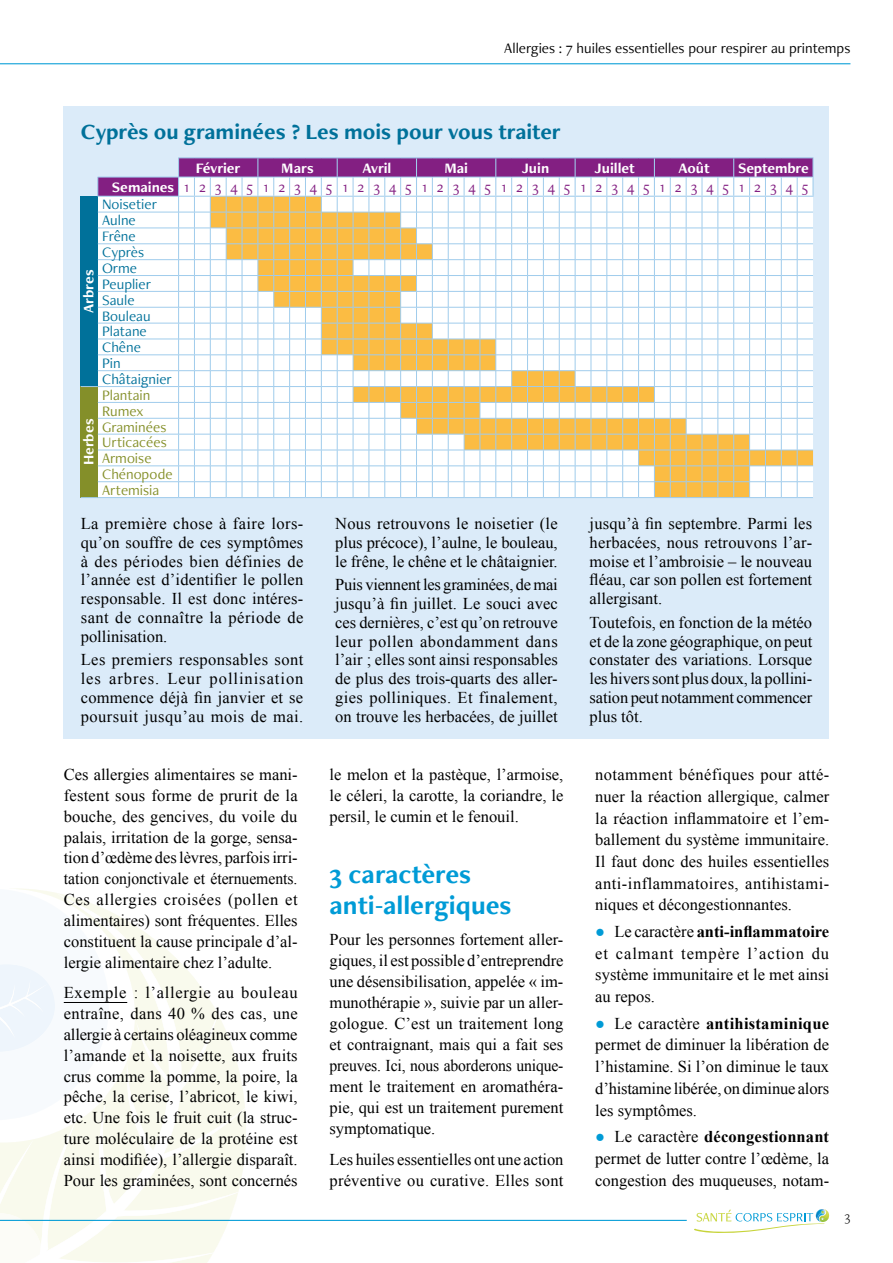
<style>
.page{position:relative;width:893px;height:1263px;background:#fff}
.page>*{position:absolute;margin:0;border:0;box-sizing:border-box;transform-origin:0 0}
.TITRE_-_Cyan_-_Niv{font:700 27px/30.9px "Freight Neo Pro";color:#009bd6}
.ENCADRE-_Titre___ble{font:700 22.5px "Freight Neo Pro";color:#00719a}
._2A-0A{font:16.5px/20.9px "Times New Roman";color:#000;text-align:justify}
.ENCADRE-_1A0A{font:16.5px/18.8px "Times New Roman";color:#000;text-align:justify}
._2A-0A_-_suis_Titre{font:16.5px/21px "Times New Roman";color:#000}
.TABLEAU_-_Texte_11{font:15px "Freight Neo Pro";color:#00719a}
.TABLEAU_-_Texte_11-2{font:15px "Freight Neo Pro";color:#848f29}
.TABLEAU_-_Texte_11-3{font:700 15px "Freight Neo Pro";color:#fff}
.t1{font:15px "Freight Neo Pro";color:#000}
.TABLEAU_-_Texte_11-4{font:15px "Freight Neo Pro";color:#831f82}
.TABLEAU_-_Texte_11-5{font:700 15px "Freight Neo Pro";letter-spacing:-.02em;color:#fff}
.t2{font:300 13.5px "Freight Neo Pro";color:#000}
.s1{color:#009bd6}
.s2{font-weight:700}
</style>
<div class="page">
<svg style="left:0;top:889px;width:251px;height:374px"></svg>
<svg style="left:694px;top:1209px;width:136px;height:24px"></svg>
<hr style="left:0;top:63px;width:850px;height:1px;background:#009bd6">
<hr style="left:0;top:1220px;width:687px;height:1px;background:#009bd6">
<hr style="left:64px;top:1002px;width:63px;height:1px;background:#000">
<div style="left:64px;top:106px;width:765px;height:633px;background:#dbebf9"></div>
<svg style="left:81px;top:157px;width:733px;height:341px;background:#e8dfd4"></svg>
<p class="t1" style="left:504px;top:38px;width:348px">Allergies : 7 huiles essentielles pour respirer au printemps</p>
<p class="ENCADRE-_Titre___ble" style="left:81px;top:117px;width:482px">Cyprès ou graminées ? Les mois pour vous traiter</p>
<p class="TABLEAU_-_Texte_11-5" style="left:196px;top:158px;width:46px">Février</p>
<p class="TABLEAU_-_Texte_11-3" style="left:281px;top:158px;width:34px">Mars</p>
<p class="TABLEAU_-_Texte_11-3" style="left:362px;top:158px;width:31px">Avril</p>
<p class="TABLEAU_-_Texte_11-3" style="left:444px;top:158px;width:25px">Mai</p>
<p class="TABLEAU_-_Texte_11-3" style="left:522px;top:158px;width:29px">Juin</p>
<p class="TABLEAU_-_Texte_11-3" style="left:595px;top:158px;width:42px">Juillet</p>
<p class="TABLEAU_-_Texte_11-3" style="left:678px;top:158px;width:33px">Août</p>
<p class="TABLEAU_-_Texte_11-3" style="left:738px;top:158px;width:72px">Septembre</p>
<p class="TABLEAU_-_Texte_11-3" style="left:78px;top:313px;width:45px;rotate:-90deg">Arbres</p>
<p class="TABLEAU_-_Texte_11-3" style="left:78px;top:465px;width:48px;rotate:-90deg">Herbes</p>
<p class="TABLEAU_-_Texte_11-3" style="left:112px;top:177px;width:64px">Semaines</p>
<p class="TABLEAU_-_Texte_11-4" style="left:184px;top:177px;width:6px">1</p>
<p class="TABLEAU_-_Texte_11-4" style="left:199px;top:177px;width:8px">2</p>
<p class="TABLEAU_-_Texte_11-4" style="left:215px;top:177px;width:8px">3</p>
<p class="TABLEAU_-_Texte_11-4" style="left:230px;top:177px;width:9px">4</p>
<p class="TABLEAU_-_Texte_11-4" style="left:247px;top:177px;width:8px">5</p>
<p class="TABLEAU_-_Texte_11-4" style="left:264px;top:177px;width:6px">1</p>
<p class="TABLEAU_-_Texte_11-4" style="left:278px;top:177px;width:8px">2</p>
<p class="TABLEAU_-_Texte_11-4" style="left:294px;top:177px;width:8px">3</p>
<p class="TABLEAU_-_Texte_11-4" style="left:310px;top:177px;width:9px">4</p>
<p class="TABLEAU_-_Texte_11-4" style="left:326px;top:177px;width:8px">5</p>
<p class="TABLEAU_-_Texte_11-4" style="left:343px;top:177px;width:6px">1</p>
<p class="TABLEAU_-_Texte_11-4" style="left:358px;top:177px;width:8px">2</p>
<p class="TABLEAU_-_Texte_11-4" style="left:373px;top:177px;width:8px">3</p>
<p class="TABLEAU_-_Texte_11-4" style="left:389px;top:177px;width:9px">4</p>
<p class="TABLEAU_-_Texte_11-4" style="left:405px;top:177px;width:8px">5</p>
<p class="TABLEAU_-_Texte_11-4" style="left:422px;top:177px;width:6px">1</p>
<p class="TABLEAU_-_Texte_11-4" style="left:437px;top:177px;width:8px">2</p>
<p class="TABLEAU_-_Texte_11-4" style="left:453px;top:177px;width:8px">3</p>
<p class="TABLEAU_-_Texte_11-4" style="left:468px;top:177px;width:9px">4</p>
<p class="TABLEAU_-_Texte_11-4" style="left:484px;top:177px;width:8px">5</p>
<p class="TABLEAU_-_Texte_11-4" style="left:502px;top:177px;width:6px">1</p>
<p class="TABLEAU_-_Texte_11-4" style="left:516px;top:177px;width:8px">2</p>
<p class="TABLEAU_-_Texte_11-4" style="left:532px;top:177px;width:8px">3</p>
<p class="TABLEAU_-_Texte_11-4" style="left:547px;top:177px;width:9px">4</p>
<p class="TABLEAU_-_Texte_11-4" style="left:564px;top:177px;width:8px">5</p>
<p class="TABLEAU_-_Texte_11-4" style="left:581px;top:177px;width:6px">1</p>
<p class="TABLEAU_-_Texte_11-4" style="left:596px;top:177px;width:8px">2</p>
<p class="TABLEAU_-_Texte_11-4" style="left:611px;top:177px;width:8px">3</p>
<p class="TABLEAU_-_Texte_11-4" style="left:627px;top:177px;width:9px">4</p>
<p class="TABLEAU_-_Texte_11-4" style="left:643px;top:177px;width:8px">5</p>
<p class="TABLEAU_-_Texte_11-4" style="left:660px;top:177px;width:6px">1</p>
<p class="TABLEAU_-_Texte_11-4" style="left:675px;top:177px;width:8px">2</p>
<p class="TABLEAU_-_Texte_11-4" style="left:691px;top:177px;width:8px">3</p>
<p class="TABLEAU_-_Texte_11-4" style="left:706px;top:177px;width:9px">4</p>
<p class="TABLEAU_-_Texte_11-4" style="left:722px;top:177px;width:8px">5</p>
<p class="TABLEAU_-_Texte_11-4" style="left:740px;top:177px;width:6px">1</p>
<p class="TABLEAU_-_Texte_11-4" style="left:754px;top:177px;width:8px">2</p>
<p class="TABLEAU_-_Texte_11-4" style="left:770px;top:177px;width:8px">3</p>
<p class="TABLEAU_-_Texte_11-4" style="left:785px;top:177px;width:9px">4</p>
<p class="TABLEAU_-_Texte_11-4" style="left:802px;top:177px;width:8px">5</p>
<p class="TABLEAU_-_Texte_11" style="left:102px;top:194px;width:57px">Noisetier</p>
<p class="TABLEAU_-_Texte_11" style="left:102px;top:210px;width:35px">Aulne</p>
<p class="TABLEAU_-_Texte_11" style="left:102px;top:226px;width:35px">Frêne</p>
<p class="TABLEAU_-_Texte_11" style="left:102px;top:242px;width:44px">Cyprès</p>
<p class="TABLEAU_-_Texte_11" style="left:102px;top:258px;width:36px">Orme</p>
<p class="TABLEAU_-_Texte_11" style="left:102px;top:274px;width:51px">Peuplier</p>
<p class="TABLEAU_-_Texte_11" style="left:102px;top:290px;width:34px">Saule</p>
<p class="TABLEAU_-_Texte_11" style="left:102px;top:305px;width:50px">Bouleau</p>
<p class="TABLEAU_-_Texte_11" style="left:102px;top:321px;width:46px">Platane</p>
<p class="TABLEAU_-_Texte_11" style="left:102px;top:337px;width:40px">Chêne</p>
<p class="TABLEAU_-_Texte_11" style="left:102px;top:353px;width:20px">Pin</p>
<p class="TABLEAU_-_Texte_11" style="left:102px;top:369px;width:71px">Châtaignier</p>
<p class="TABLEAU_-_Texte_11-2" style="left:102px;top:385px;width:50px">Plantain</p>
<p class="TABLEAU_-_Texte_11-2" style="left:102px;top:401px;width:43px">Rumex</p>
<p class="TABLEAU_-_Texte_11-2" style="left:102px;top:416px;width:66px">Graminées</p>
<p class="TABLEAU_-_Texte_11-2" style="left:102px;top:432px;width:66px">Urticacées</p>
<p class="TABLEAU_-_Texte_11-2" style="left:102px;top:448px;width:51px">Armoise</p>
<p class="TABLEAU_-_Texte_11-2" style="left:102px;top:464px;width:72px">Chénopode</p>
<p class="TABLEAU_-_Texte_11-2" style="left:102px;top:480px;width:59px">Artemisia</p>
<p class="ENCADRE-_1A0A" style="left:81px;top:514px;width:224px">La première chose à faire lors‑ qu’on souffre de ces symptômes à des périodes bien définies de l’année est d’identifier le pollen responsable. Il est donc intéres‑ sant de connaître la période de pollinisation.</p>
<p class="ENCADRE-_1A0A" style="left:81px;top:650px;width:224px">Les premiers responsables sont les arbres. Leur pollinisation commence déjà fin janvier et se poursuit jusqu’au mois de mai.</p>
<p class="_2A-0A" style="left:64px;top:764px;width:235px">Ces allergies alimentaires se mani‑ festent sous forme de prurit de la bouche, des gencives, du voile du palais, irritation de la gorge, sensa‑ tion d’œdème des lèvres, parfois irri‑ tation conjonctivale et éternuements.<br>Ces allergies croisées (pollen et alimentaires) sont fréquentes. Elles constituent la cause principale d’al‑ lergie alimentaire chez l’adulte.</p>
<p class="_2A-0A" style="left:64px;top:982px;width:235px">Exemple : l’allergie au bouleau entraîne, dans 40 % des cas, une allergie à certains oléagineux comme l’amande et la noisette, aux fruits crus comme la pomme, la poire, la pêche, la cerise, l’abricot, le kiwi, etc. Une fois le fruit cuit (la struc‑ ture moléculaire de la protéine est ainsi modifiée), l’allergie disparaît.<br>Pour les graminées, sont concernés</p>
<p class="ENCADRE-_1A0A" style="left:335px;top:514px;width:224px">Nous retrouvons le noisetier (le plus précoce), l’aulne, le bouleau, le frêne, le chêne et le châtaignier.</p>
<p class="ENCADRE-_1A0A" style="left:335px;top:575px;width:224px">Puis viennent les graminées, de mai jusqu’à fin juillet. Le souci avec ces dernières, c’est qu’on retrouve leur pollen abondamment dans l’air ; elles sont ainsi responsables de plus des trois-quarts des aller‑ gies polliniques. Et finalement, on trouve les herbacées, de juillet</p>
<p class="_2A-0A" style="left:330px;top:764px;width:235px">le melon et la pastèque, l’armoise, le céleri, la carotte, la coriandre, le persil, le cumin et le fenouil.</p>
<p class="TITRE_-_Cyan_-_Niv" style="left:330px;top:858px;width:184px">3 caractères anti‑allergiques</p>
<p class="_2A-0A_-_suis_Titre" style="left:330px;top:928px;width:235px">Pour les personnes fortement aller‑ giques, il est possible d’entreprendre une désensibilisation, appelée « im-- munothérapie », suivie par un aller‑ gologue. C’est un traitement long et contraignant, mais qui a fait ses preuves. Ici, nous aborderons unique‑ ment le traitement en aromathéra‑ pie, qui est un traitement purement symptomatique.</p>
<p class="_2A-0A" style="left:330px;top:1148px;width:235px">Les huiles essentielles ont une action préventive ou curative. Elles sont</p>
<p class="ENCADRE-_1A0A" style="left:590px;top:514px;width:224px">jusqu’à fin septembre. Parmi les herbacées, nous retrouvons l’ar‑ moise et l’ambroisie – le nouveau fléau, car son pollen est fortement allergisant.</p>
<p class="ENCADRE-_1A0A" style="left:590px;top:613px;width:224px">Toutefois, en fonction de la météo et de la zone géographique, on peut constater des variations. Lorsque les hivers sont plus doux, la pollini‑ sation peut notamment commencer plus tôt.</p>
<p class="_2A-0A" style="left:595px;top:763px;width:235px;line-height:21.8px">notamment bénéfiques pour atté‑ nuer la réaction allergique, calmer la réaction inflammatoire et l’em‑ ballement du système immunitaire.<br>Il faut donc des huiles essentielles anti-inflammatoires, antihistami‑ niques et décongestionnantes.</p>
<p class="_2A-0A" style="left:595px;top:920px;width:235px;line-height:21.8px"><span class="s1">●</span> Le caractère <span class="s2">anti-inflammatoire </span>et calmant tempère l’action du système immunitaire et le met ainsi au repos.</p>
<p class="_2A-0A" style="left:595px;top:1012px;width:235px;line-height:21.8px"><span class="s1">●</span> Le caractère <span class="s2">antihistaminique </span>permet de diminuer la libération de l’histamine. Si l’on diminue le taux d’histamine libérée, on diminue alors les symptômes.</p>
<p class="_2A-0A" style="left:595px;top:1125px;width:235px;line-height:21.8px"><span class="s1">●</span> Le caractère <span class="s2">décongestionnant </span>permet de lutter contre l’œdème, la congestion des muqueuses, notam‑</p>
<p class="t2" style="left:844px;top:1207px;width:7px">3</p>
</div>
